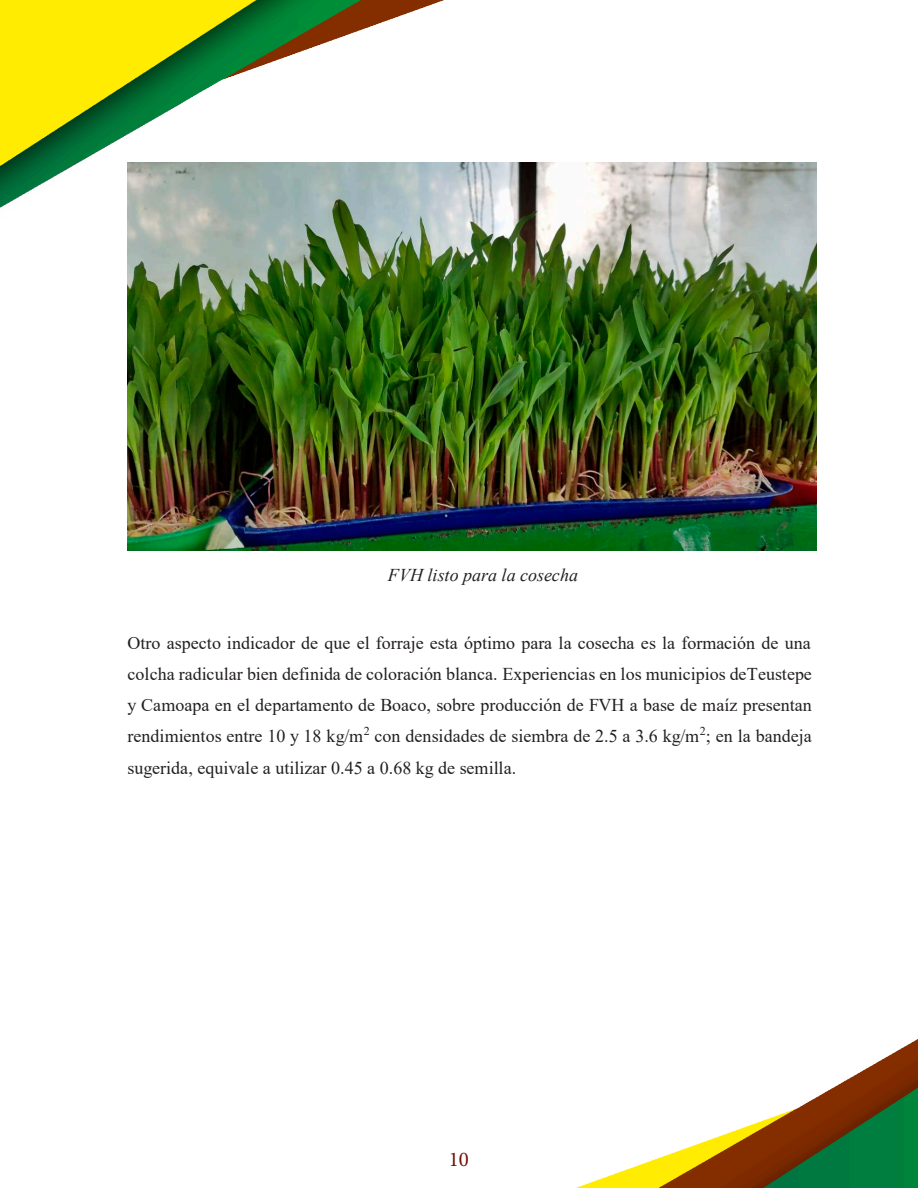
<style>
.page{position:relative;width:918px;height:1188px;background:#fff}
.page>*{position:absolute;margin:0;border:0;box-sizing:border-box;transform-origin:0 0}
.t1{font:21px "Minion Pro";color:#760f07}
.t2{font:18px/31px "Times New Roman";color:#231f20;text-align:justify}
.t3{font:italic 18px "Times New Roman";color:#231f20}
</style>
<div class="page">
<img style="left:0;top:0;width:918px;height:1188px">
<img style="left:128px;top:163px;width:688px;height:387px">
<p class="t3" style="left:388px;top:562px;width:192px">FVH listo para la cosecha</p>
<p class="t2" style="left:128px;top:627px;width:686px">Otro aspecto indicador de que el forraje esta óptimo para la cosecha es la formación de una colcha radicular bien definida de coloración blanca. Experiencias en los municipios deTeustepe y Camoapa en el departamento de Boaco, sobre producción de FVH a base de maíz presentan rendimientos entre 10 y 18 kg/m<sup>2</sup> con densidades de siembra de 2.5 a 3.6 kg/m<sup>2</sup>; en la bandeja sugerida, equivale a utilizar 0.45 a 0.68 kg de semilla.</p>
<p class="t1" style="left:449px;top:1146px;width:22px">10</p>
</div>
